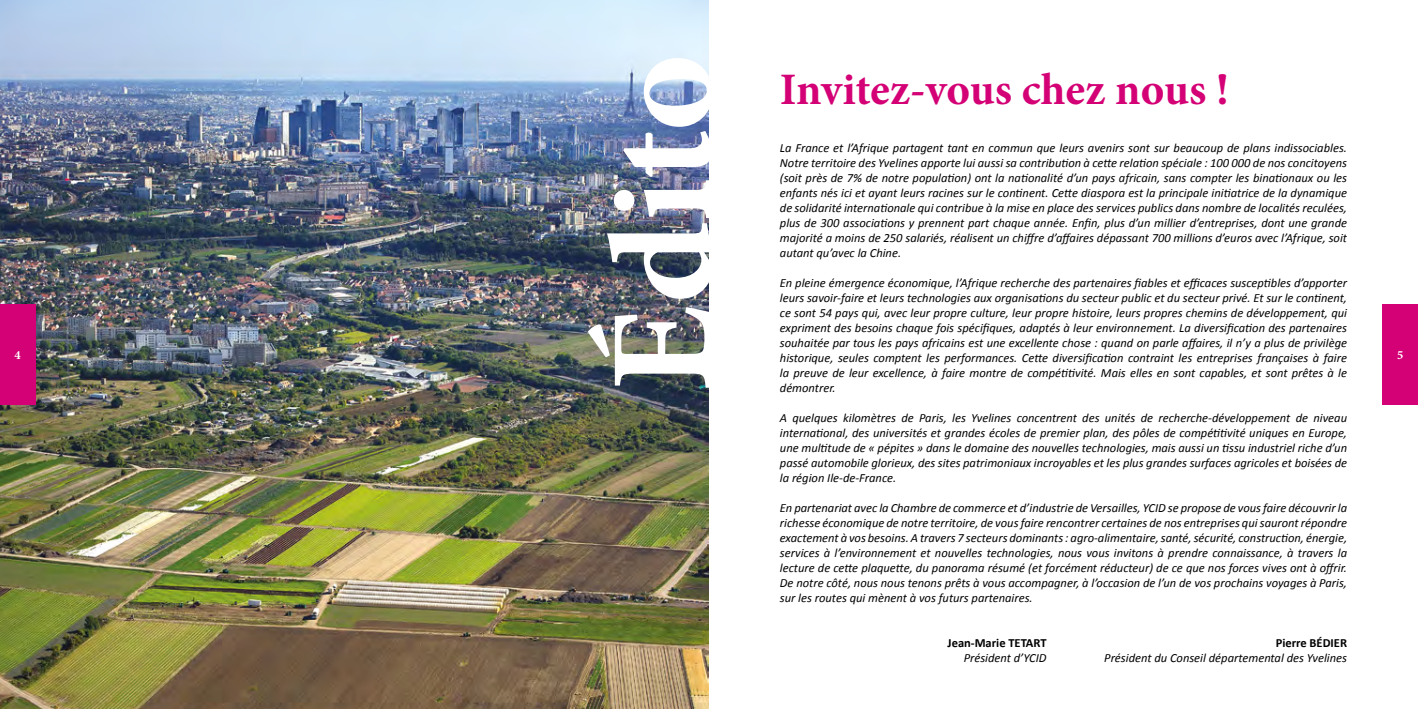
<style>
.page{position:relative;width:1418px;height:709px;background:#fff}
.page>*{position:absolute;margin:0;border:0;box-sizing:border-box;transform-origin:0 0}
.t1{font:700 147.5px "Minion Pro";letter-spacing:-.005em;color:#fff}
.t2{font:700 45px "Minion Pro";color:#d40075}
.t3{font:italic 12.5px/15px "Calibri";color:#000;text-align:justify}
.t4{font:700 12.5px "Calibri";color:#000}
.t5{font:700 12.5px "Minion Pro";color:#fff}
</style>
<div class="page">
<img style="left:0;top:0;width:709px;height:709px">
<div style="left:0;top:304px;width:35px;height:100px;background:#d40075"></div>
<div style="left:1382px;top:304px;width:35px;height:100px;background:#d40075"></div>
<h1 class="t1" style="left:559px;top:391px;width:339px;rotate:-90deg">Édito</h1>
<h2 class="t2" style="left:780px;top:58px;width:450px">Invitez-vous chez nous !</h2>
<p class="t3" style="left:780px;top:139px;width:568px">La France et l’Afrique partagent tant en commun que leurs avenirs sont sur beaucoup de plans indissociables.<br>Notre territoire des Yvelines apporte lui aussi sa contribution à cette relation spéciale : 100 000 de nos concitoyens (soit près de 7% de notre population) ont la nationalité d’un pays africain, sans compter les binationaux ou les enfants nés ici et ayant leurs racines sur le continent. Cette diaspora est la principale initiatrice de la dynamique de solidarité internationale qui contribue à la mise en place des services publics dans nombre de localités reculées, plus de 300 associations y prennent part chaque année. Enfin, plus d’un millier d’entreprises, dont une grande majorité a moins de 250 salariés, réalisent un chiffre d’affaires dépassant 700 millions d’euros avec l’Afrique, soit autant qu’avec la Chine.</p>
<p class="t3" style="left:780px;top:274px;width:568px">En pleine émergence économique, l’Afrique recherche des partenaires fiables et efficaces susceptibles d’apporter leurs savoir-faire et leurs technologies aux organisations du secteur public et du secteur privé. Et sur le continent, ce sont 54 pays qui, avec leur propre culture, leur propre histoire, leurs propres chemins de développement, qui expriment des besoins chaque fois spécifiques, adaptés à leur environnement. La diversification des partenaires souhaitée par tous les pays africains est une excellente chose : quand on parle affaires, il n’y a plus de privilège historique, seules comptent les performances. Cette diversification contraint les entreprises françaises à faire la preuve de leur excellence, à faire montre de compétitivité. Mais elles en sont capables, et sont prêtes à le démontrer.</p>
<p class="t3" style="left:780px;top:409px;width:568px">A quelques kilomètres de Paris, les Yvelines concentrent des unités de recherche-développement de niveau international, des universités et grandes écoles de premier plan, des pôles de compétitivité uniques en Europe, une multitude de « pépites » dans le domaine des nouvelles technologies, mais aussi un tissu industriel riche d’un passé automobile glorieux, des sites patrimoniaux incroyables et les plus grandes surfaces agricoles et boisées de la région Ile-de-France.</p>
<p class="t3" style="left:780px;top:499px;width:568px">En partenariat avec la Chambre de commerce et d’industrie de Versailles, YCID se propose de vous faire découvrir la richesse économique de notre territoire, de vous faire rencontrer certaines de nos entreprises qui sauront répondre exactement à vos besoins. A travers 7 secteurs dominants : agro-alimentaire, santé, sécurité, construction, énergie, services à l’environnement et nouvelles technologies, nous vous invitons à prendre connaissance, à travers la lecture de cette plaquette, du panorama résumé (et forcément réducteur) de ce que nos forces vives ont à offrir.<br>De notre côté, nous nous tenons prêts à vous accompagner, à l’occasion de l’un de vos prochains voyages à Paris, sur les routes qui mènent à vos futurs partenaires.</p>
<p class="t5" style="left:15px;top:346px;width:8px">4</p>
<p class="t5" style="left:1396px;top:346px;width:8px">5</p>
<p class="t4" style="left:947px;top:635px;width:101px">Jean-Marie TETART</p>
<p class="t3" style="left:963px;top:649px;width:84px">Président d’YCID</p>
<p class="t4" style="left:1275px;top:635px;width:73px">Pierre BÉDIER</p>
<p class="t3" style="left:1104px;top:649px;width:244px">Président du Conseil départemental des Yvelines</p>
</div>
